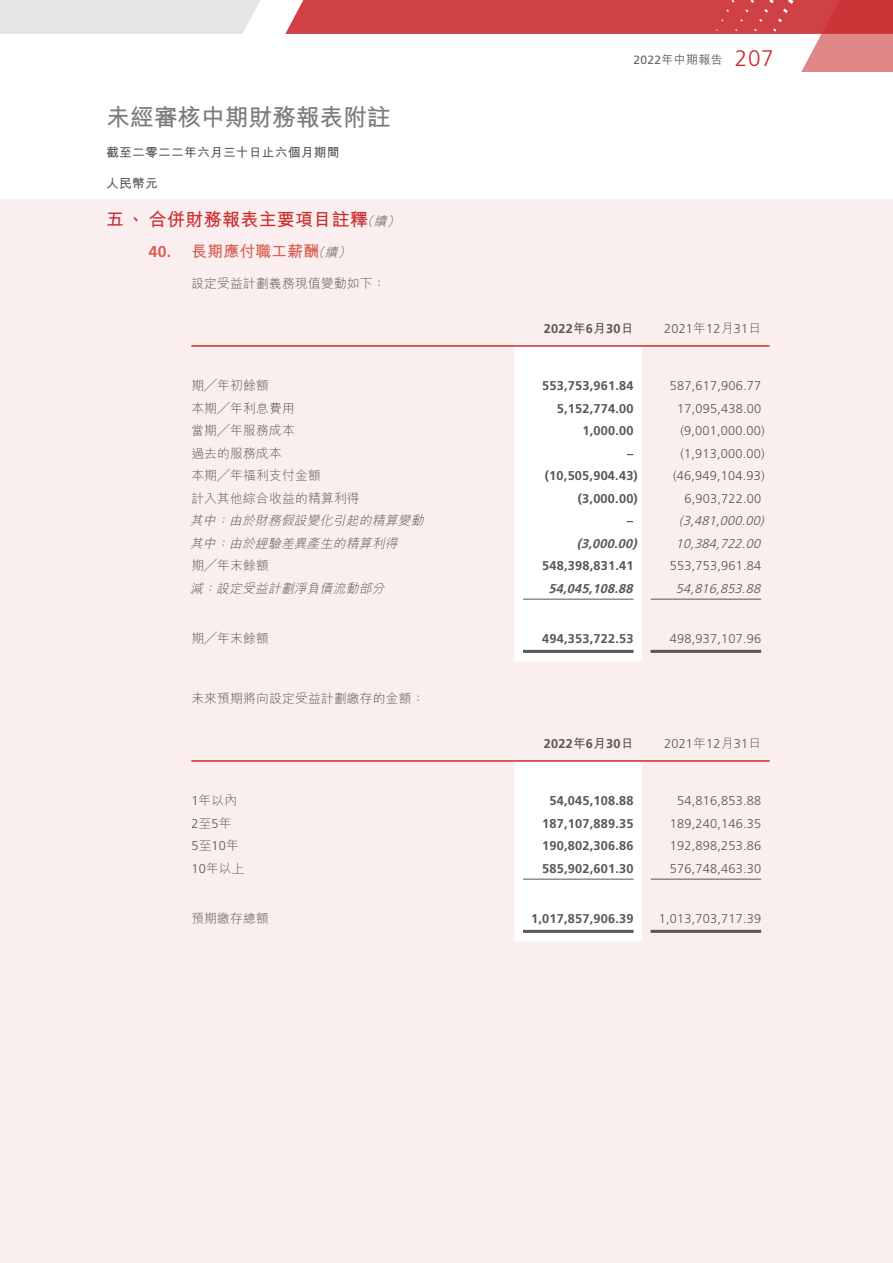
<style>
.page{position:relative;width:893px;height:1263px;background:#fff}
.page>*{position:absolute;margin:0;border:0;box-sizing:border-box;transform-origin:0 0}
.t1{font:700 24px "M Hei HK";letter-spacing:-.015em;color:#7c7b7b}
.t2{font:700 18px "M Hei HK";letter-spacing:.015em;color:#ca2c2f}
.t3{font:700 15.75px "M Hei HK";letter-spacing:.015em;color:#d95d52}
.t4{font:300 12.75px "Frutiger LT Std";letter-spacing:.015em;color:#575756}
.t5{font:700 12.75px "Frutiger LT Std";letter-spacing:.015em;color:#575756}
.t6{font:300 12.75px "M Hei HK";letter-spacing:.015em;color:#575756}
.t7{font:italic 300 12.75px "M Hei HK";color:#575756}
.t8{font:italic 300 12.75px "Frutiger LT Std";color:#575756}
.t9{font:italic 700 12.75px "Frutiger LT Std";color:#575756}
.t10{font:700 12.75px "M Hei HK";letter-spacing:.015em;color:#575756}
.t11{font:500 12px "M Hei HK";letter-spacing:.03em;color:#636362}
.s1{font-weight:300;font-style:italic;font-size:12.75px;color:#575756}
.s2{font-family:"Frutiger LT Std"}
.s3{font-family:"Frutiger LT Std";font-weight:400}
.s4{font-family:"Frutiger LT Std";font-weight:300;font-size:22.5px;color:#ca2c2f}
.s5{font-family:"M Hei HK"}
</style>
<div class="page">
<div style="left:0;top:199px;width:893px;height:1064px;background:#faeeee"></div>
<svg style="left:0;top:0;width:893px;height:72px"></svg>
<div style="left:515px;top:347px;width:127px;height:314px;background:#fff"></div>
<hr style="left:191px;top:345px;width:323px;height:2px;background:#ca2c2f">
<hr style="left:514px;top:345px;width:128px;height:2px;background:#ca2c2f">
<hr style="left:642px;top:345px;width:128px;height:2px;background:#ca2c2f">
<hr style="left:523px;top:599px;width:111px;height:1px;background:#575756">
<hr style="left:651px;top:599px;width:110px;height:1px;background:#575756">
<hr style="left:523px;top:650px;width:111px;height:3px;background:#575756">
<hr style="left:651px;top:650px;width:110px;height:3px;background:#575756">
<div style="left:515px;top:762px;width:127px;height:179px;background:#fff"></div>
<hr style="left:191px;top:760px;width:323px;height:2px;background:#ca2c2f">
<hr style="left:514px;top:760px;width:128px;height:2px;background:#ca2c2f">
<hr style="left:642px;top:760px;width:128px;height:2px;background:#ca2c2f">
<hr style="left:523px;top:879px;width:111px;height:1px;background:#575756">
<hr style="left:651px;top:879px;width:110px;height:1px;background:#575756">
<hr style="left:523px;top:930px;width:111px;height:3px;background:#575756">
<hr style="left:651px;top:930px;width:110px;height:3px;background:#575756">
<h1 class="t1" style="left:106px;top:99px;width:286px">未經審核中期財務報表附註</h1>
<p class="t10" style="left:106px;top:143px;width:235px">截至二零二二年六月三十日止六個月期間</p>
<p class="t10" style="left:106px;top:174px;width:53px">人民幣元</p>
<h2 class="t2" style="left:106px;top:206px;width:299px">五、合併財務報表主要項目註釋<span class="s1">（續）</span></h2>
<p class="t3" style="left:149px;top:240px;width:207px"><span class="s2">40.</span> 長期應付職工薪酬<span class="s1">（續）</span></p>
<p class="t6" style="left:191px;top:274px;width:196px">設定受益計劃義務現值變動如下：</p>
<p class="t11" style="left:633px;top:51px;width:142px"><span class="s3">2022</span>年中期報告 <span class="s4">207</span></p>
<p class="t5" style="left:544px;top:321px;width:91px">2022<span class="s5">年</span>6<span class="s5">月</span>30<span class="s5">日</span></p>
<p class="t4" style="left:664px;top:321px;width:99px">2021<span class="s5">年</span>12<span class="s5">月</span>31<span class="s5">日</span></p>
<p class="t6" style="left:191px;top:376px;width:79px">期╱年初餘額</p>
<p class="t5" style="left:542px;top:378px;width:93px">553,753,961.84</p>
<p class="t4" style="left:670px;top:378px;width:93px">587,617,906.77</p>
<p class="t6" style="left:191px;top:399px;width:105px">本期╱年利息費用</p>
<p class="t5" style="left:557px;top:401px;width:78px">5,152,774.00</p>
<p class="t4" style="left:677px;top:401px;width:86px">17,095,438.00</p>
<p class="t6" style="left:191px;top:421px;width:105px">當期╱年服務成本</p>
<p class="t5" style="left:582px;top:423px;width:53px">1,000.00</p>
<p class="t4" style="left:680px;top:423px;width:86px">(9,001,000.00)</p>
<p class="t6" style="left:191px;top:444px;width:92px">過去的服務成本</p>
<p class="t5" style="left:627px;top:446px;width:8px">–</p>
<p class="t4" style="left:680px;top:446px;width:86px">(1,913,000.00)</p>
<p class="t6" style="left:191px;top:466px;width:131px">本期╱年福利支付金額</p>
<p class="t5" style="left:545px;top:468px;width:95px">(10,505,904.43)</p>
<p class="t4" style="left:673px;top:468px;width:93px">(46,949,104.93)</p>
<p class="t6" style="left:191px;top:489px;width:170px">計入其他綜合收益的精算利得</p>
<p class="t5" style="left:578px;top:491px;width:62px">(3,000.00)</p>
<p class="t4" style="left:684px;top:491px;width:78px">6,903,722.00</p>
<p class="t7" style="left:190px;top:511px;width:239px">其中：由於財務假設變化引起的精算變動</p>
<p class="t9" style="left:626px;top:513px;width:11px">–</p>
<p class="t8" style="left:679px;top:513px;width:89px">(3,481,000.00)</p>
<p class="t7" style="left:190px;top:534px;width:213px">其中：由於經驗差異產生的精算利得</p>
<p class="t9" style="left:577px;top:536px;width:65px">(3,000.00)</p>
<p class="t8" style="left:676px;top:536px;width:89px">10,384,722.00</p>
<p class="t6" style="left:191px;top:556px;width:79px">期╱年末餘額</p>
<p class="t5" style="left:542px;top:558px;width:93px">548,398,831.41</p>
<p class="t4" style="left:670px;top:558px;width:93px">553,753,961.84</p>
<p class="t7" style="left:190px;top:579px;width:200px">減：設定受益計劃淨負債流動部分</p>
<p class="t9" style="left:548px;top:581px;width:89px">54,045,108.88</p>
<p class="t8" style="left:676px;top:581px;width:89px">54,816,853.88</p>
<p class="t6" style="left:191px;top:629px;width:79px">期╱年末餘額</p>
<p class="t5" style="left:542px;top:631px;width:93px">494,353,722.53</p>
<p class="t4" style="left:670px;top:631px;width:93px">498,937,107.96</p>
<p class="t6" style="left:191px;top:689px;width:235px">未來預期將向設定受益計劃繳存的金額：</p>
<p class="t5" style="left:544px;top:736px;width:91px">2022<span class="s5">年</span>6<span class="s5">月</span>30<span class="s5">日</span></p>
<p class="t4" style="left:664px;top:736px;width:99px">2021<span class="s5">年</span>12<span class="s5">月</span>31<span class="s5">日</span></p>
<p class="t6" style="left:191px;top:791px;width:47px"><span class="s2">1</span>年以內</p>
<p class="t5" style="left:549px;top:793px;width:86px">54,045,108.88</p>
<p class="t4" style="left:677px;top:793px;width:86px">54,816,853.88</p>
<p class="t4" style="left:191px;top:816px;width:42px">2<span class="s5">至</span>5<span class="s5">年</span></p>
<p class="t5" style="left:542px;top:816px;width:93px">187,107,889.35</p>
<p class="t4" style="left:670px;top:816px;width:93px">189,240,146.35</p>
<p class="t4" style="left:191px;top:838px;width:49px">5<span class="s5">至</span>10<span class="s5">年</span></p>
<p class="t5" style="left:542px;top:838px;width:93px">190,802,306.86</p>
<p class="t4" style="left:670px;top:838px;width:93px">192,898,253.86</p>
<p class="t6" style="left:191px;top:859px;width:55px"><span class="s2">10</span>年以上</p>
<p class="t5" style="left:542px;top:861px;width:93px">585,902,601.30</p>
<p class="t4" style="left:670px;top:861px;width:93px">576,748,463.30</p>
<p class="t6" style="left:191px;top:909px;width:79px">預期繳存總額</p>
<p class="t5" style="left:531px;top:911px;width:104px">1,017,857,906.39</p>
<p class="t4" style="left:659px;top:911px;width:104px">1,013,703,717.39</p>
</div>
